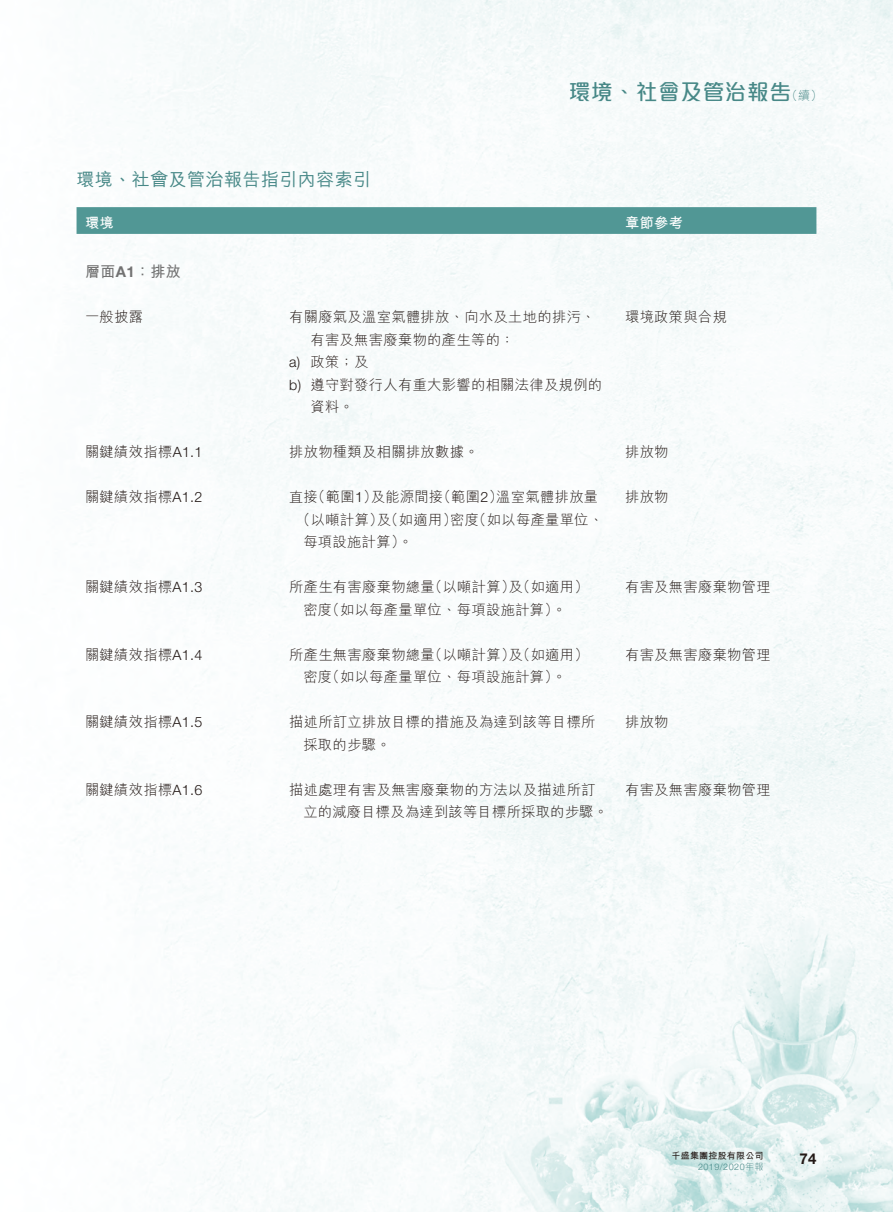
<style>
.page{position:relative;width:893px;height:1212px;background:#fff}
.page>*{position:absolute;margin:0;border:0;box-sizing:border-box;transform-origin:0 0}
.t1{font:500 21.75px "M Elle HK";letter-spacing:.025em;color:#478887}
.t2{font:500 18px "M Hei HK";letter-spacing:.025em;color:#478887}
.t3{font:700 15px "M Hei HK";color:#727272}
.t4{font:700 15px "Helvetica Neue LT Std";color:#231916}
.t5{font:300 14.25px/22.5px "M Hei HK";letter-spacing:.025em;color:#231916}
.t6{font:700 14.25px "M Hei HK";letter-spacing:.025em;color:#fff}
.t7{font:300 14.25px "Helvetica Neue LT Std";color:#231916}
.t8{font:300 12px "M Hei HK";color:#478887}
.t9{font:300 9px "Helvetica Neue LT Std";letter-spacing:.05em;color:#478887}
.t10{font:700 9px "M Hei HK";letter-spacing:.025em;color:#231916}
.s1{font-family:"Helvetica Neue LT Std"}
.s2{font-family:"M Hei HK"}
</style>
<div class="page">
<img style="left:73px;top:0;width:820px;height:1212px">
<svg style="left:77px;top:207px;width:739px;height:27px;background:#529795"></svg>
<p class="t2" style="left:77px;top:166px;width:296px">環境、社會及管治報告指引內容索引</p>
<p class="t6" style="left:85px;top:212px;width:30px">環境</p>
<p class="t3" style="left:85px;top:261px;width:97px">層面<span class="s1">A1</span>：排放</p>
<h1 class="t1" style="left:569px;top:81px;width:224px">環境、社會及管治報告</h1>
<p class="t8" style="left:786px;top:90px;width:38px">（續(</p>
<p class="t6" style="left:625px;top:212px;width:60px">章節參考</p>
<p class="t5" style="left:85px;top:305px;width:60px">一般披露</p>
<p class="t5" style="left:289px;top:305px;width:308px">有關廢氣及溫室氣體排放、向水及土地的排污、</p>
<p class="t5" style="left:625px;top:305px;width:103px">環境政策與合規</p>
<p class="t7" style="left:289px;top:353px;width:13px">a)</p>
<p class="t5" style="left:310px;top:328px;width:206px">有害及無害廢棄物的產生等的：政策；及</p>
<p class="t7" style="left:289px;top:376px;width:13px">b)</p>
<p class="t5" style="left:310px;top:373px;width:293px">遵守對發行人有重大影響的相關法律及規例的</p>
<p class="t5" style="left:310px;top:395px;width:45px">資料。</p>
<p class="t5" style="left:85px;top:440px;width:119px">關鍵績效指標<span class="s1">A1.1</span></p>
<p class="t5" style="left:289px;top:440px;width:191px">排放物種類及相關排放數據。</p>
<p class="t5" style="left:625px;top:440px;width:45px">排放物</p>
<p class="t5" style="left:85px;top:485px;width:119px">關鍵績效指標<span class="s1">A1.2</span></p>
<p class="t5" style="left:311px;top:485px;width:68px">（範圍 ）<span class="s1">1</span></p>
<p class="t5" style="left:437px;top:485px;width:68px">（範圍 ）<span class="s1">2</span></p>
<p class="t5" style="left:496px;top:485px;width:103px">溫室氣體排放量</p>
<p class="t5" style="left:289px;top:485px;width:30px">直接</p>
<p class="t5" style="left:371px;top:485px;width:74px">及能源間接</p>
<p class="t5" style="left:625px;top:485px;width:45px">排放物</p>
<p class="t5" style="left:303px;top:508px;width:155px;text-indent:-7px">（以噸計算 （及） 如適用）每項設施計算。(</p>
<p class="t5" style="left:472px;top:508px;width:133px">（如以每產量單位、</p>
<p class="t5" style="left:450px;top:508px;width:30px">密度</p>
<p class="t5" style="left:85px;top:575px;width:119px">關鍵績效指標<span class="s1">A1.3</span></p>
<p class="t5" style="left:428px;top:575px;width:162px">（以噸計算 （及） 如適用(</p>
<p class="t5" style="left:289px;top:575px;width:147px">所產生有害廢棄物總量</p>
<p class="t5" style="left:625px;top:575px;width:147px">有害及無害廢棄物管理</p>
<p class="t5" style="left:325px;top:598px;width:242px">（如以每產量單位、每項設施計算。(</p>
<p class="t5" style="left:303px;top:598px;width:30px">密度</p>
<p class="t5" style="left:85px;top:643px;width:119px">關鍵績效指標<span class="s1">A1.4</span></p>
<p class="t5" style="left:428px;top:643px;width:162px">（以噸計算 （及） 如適用(</p>
<p class="t5" style="left:289px;top:643px;width:147px">所產生無害廢棄物總量</p>
<p class="t5" style="left:625px;top:643px;width:147px">有害及無害廢棄物管理</p>
<p class="t5" style="left:325px;top:665px;width:242px">（如以每產量單位、每項設施計算。(</p>
<p class="t5" style="left:303px;top:665px;width:30px">密度</p>
<p class="t5" style="left:85px;top:710px;width:119px">關鍵績效指標<span class="s1">A1.5</span></p>
<p class="t5" style="left:289px;top:710px;width:308px">描述所訂立排放目標的措施及為達到該等目標所</p>
<p class="t5" style="left:625px;top:710px;width:45px">排放物</p>
<p class="t5" style="left:303px;top:733px;width:89px">採取的步驟。</p>
<p class="t5" style="left:85px;top:778px;width:119px">關鍵績效指標<span class="s1">A1.6</span></p>
<p class="t5" style="left:289px;top:778px;width:308px">描述處理有害及無害廢棄物的方法以及描述所訂</p>
<p class="t5" style="left:625px;top:778px;width:147px">有害及無害廢棄物管理</p>
<p class="t5" style="left:303px;top:800px;width:306px">立的減廢目標及為達到該等目標所採取的步驟。</p>
<p class="t10" style="left:672px;top:1149px;width:94px">千盛集團控股有限公司</p>
<p class="t4" style="left:799px;top:1149px;width:19px">74</p>
<p class="t9" style="left:698px;top:1161px;width:67px">2019/2020<span class="s2">年報</span></p>
</div>
